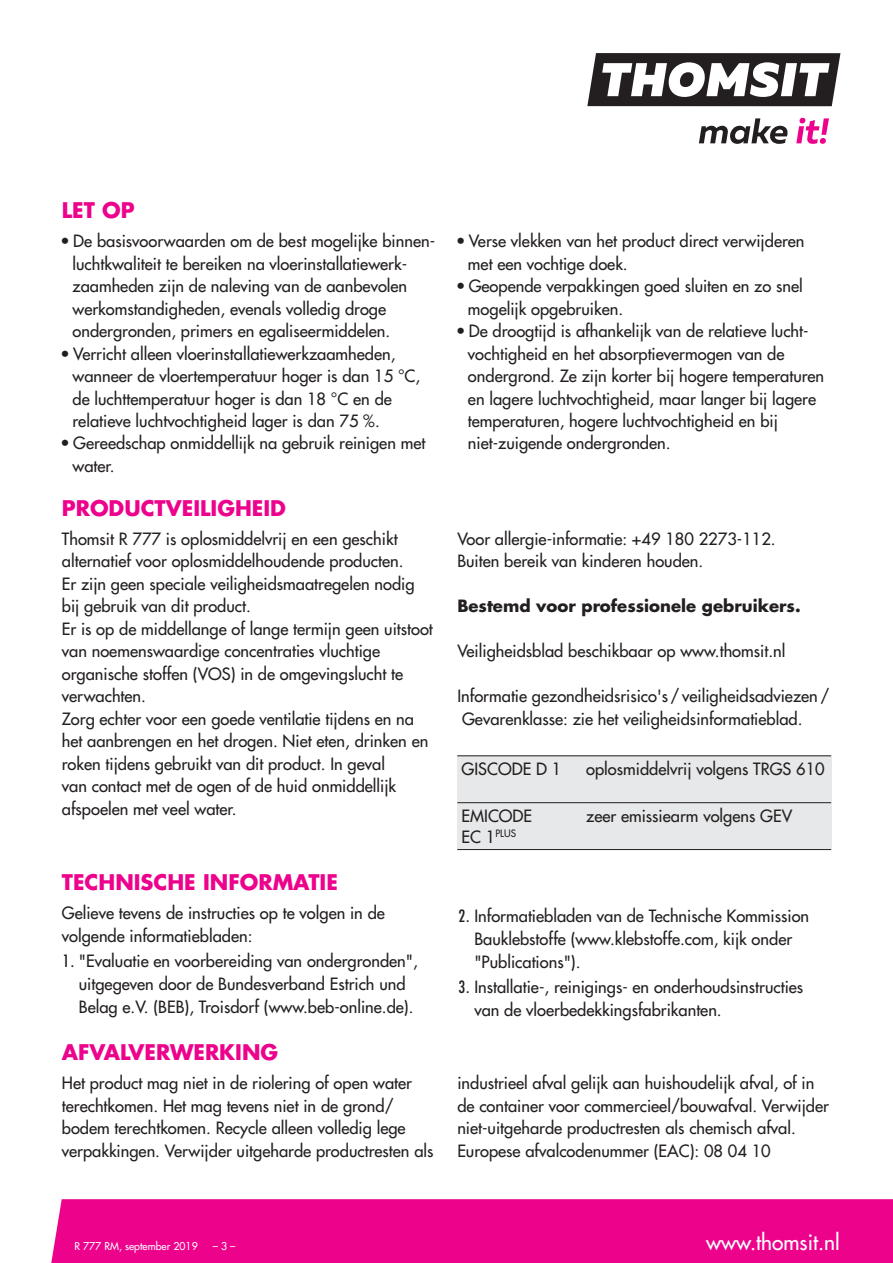
<style>
.page{position:relative;width:893px;height:1263px;background:#fff}
.page>*{position:absolute;margin:0;border:0;box-sizing:border-box;transform-origin:0 0}
.t1{font:700 21px "Futura";color:#ed028c}
.t2{font:21px "Futura";color:#fff}
.t3{font:16.5px/22.5px "Futura";color:#231f20}
.t4{font:700 16.5px "Futura";color:#231f20}
.t5{font:10.5px "Futura";color:#fff}
.t6{font:9.9px "Futura";color:#231f20}
.s1{font-stretch:condensed}
.s2{font-size:16.5px}
</style>
<div class="page">
<svg style="left:587px;top:53px;width:253px;height:53px"></svg>
<svg style="left:699px;top:118px;width:89px;height:26px"></svg>
<svg style="left:796px;top:118px;width:33px;height:26px"></svg>
<div style="left:51px;top:1199px;width:842px;height:64px;background:#ed028c"></div>
<div style="left:457px;top:755px;width:125px;height:48px;background:#e7e8e9"></div>
<div style="left:582px;top:755px;width:249px;height:48px;background:#e7e8e9"></div>
<div style="left:457px;top:803px;width:125px;height:47px;background:#e7e8e9"></div>
<div style="left:582px;top:803px;width:249px;height:47px;background:#e7e8e9"></div>
<hr style="left:457px;top:755px;width:374px;height:1px;background:#231f20">
<hr style="left:457px;top:802px;width:374px;height:1px;background:#231f20">
<hr style="left:457px;top:849px;width:374px;height:1px;background:#231f20">
<p class="t1" style="left:62px;top:200px;width:74px">LET OP</p>
<p class="t3" style="left:72px;top:231px;width:364px;text-indent:-11px"><span class="s1">•</span> De basisvoorwaarden om de best mogelijke binnen&shy;luchtkwaliteit te bereiken na vloerinstallatiewerk&shy;zaamheden zijn de naleving van de aanbevolen werkomstandigheden, evenals volledig droge ondergronden, primers en egaliseermiddelen.</p>
<p class="t3" style="left:72px;top:343px;width:349px;text-indent:-11px"><span class="s1">•</span> Verricht alleen vloerinstallatiewerkzaamheden, wanneer de vloertemperatuur hoger is dan 15 °C, de luchttemperatuur hoger is dan 18 °C en de relatieve luchtvochtigheid lager is dan 75 %.</p>
<p class="t3" style="left:72px;top:433px;width:354px;text-indent:-11px"><span class="s1">•</span> Gereedschap onmiddellijk na gebruik reinigen met water.</p>
<p class="t1" style="left:62px;top:498px;width:226px">PRODUCTVEILIGHEID</p>
<p class="t3" style="left:468px;top:231px;width:338px;text-indent:-11px"><span class="s1">•</span> Verse vlekken van het product direct verwijderen met een vochtige doek.</p>
<p class="t3" style="left:468px;top:276px;width:336px;text-indent:-11px"><span class="s1">•</span> Geopende verpakkingen goed sluiten en zo snel mogelijk opgebruiken.</p>
<p class="t3" style="left:468px;top:321px;width:358px;text-indent:-11px"><span class="s1">•</span> De droogtijd is afhankelijk van de relatieve lucht&shy;vochtigheid en het absorptievermogen van de ondergrond. Ze zijn korter bij hogere temperaturen en lagere luchtvochtigheid, maar langer bij lagere temperaturen, hogere luchtvochtigheid en bij niet-zuigende ondergronden.</p>
<p class="t3" style="left:62px;top:529px;width:373px">Thomsit R 777 is oplosmiddelvrij en een geschikt alternatief voor oplosmiddelhoudende producten.<br>Er zijn geen speciale veiligheidsmaatregelen nodig bij gebruik van dit product.<br>Er is op de middellange of lange termijn geen uitstoot van noemenswaardige concentraties vluchtige organische stoffen (VOS) in de omgevingslucht te verwachten.<br>Zorg echter voor een goede ventilatie tijdens en na het aanbrengen en het drogen. Niet eten, drinken en roken tijdens gebruikt van dit product. In geval<br>van contact met de ogen of de huid onmiddellijk afspoelen met veel water.</p>
<p class="t3" style="left:457px;top:529px;width:320px">Voor allergie-informatie: +49 180 2273-112.<br>Buiten bereik van kinderen houden.</p>
<p class="t4" style="left:457px;top:599px;width:345px">Bestemd voor professionele gebruikers.</p>
<p class="t3" style="left:457px;top:641px;width:330px">Veiligheidsblad beschikbaar op www.thomsit.nl</p>
<p class="t3" style="left:457px;top:686px;width:374px">Informatie gezondheidsrisico's / veiligheidsadviezen/<br>Gevarenklasse: zie het veiligheidsinformatieblad.</p>
<p class="t3" style="left:462px;top:758px;width:101px">GISCODE D 1</p>
<p class="t3" style="left:586px;top:758px;width:240px">oplosmiddelvrij volgens TRGS 610</p>
<p class="t3" style="left:462px;top:805px;width:72px">EMICODE</p>
<p class="t6" style="left:462px;top:828px;width:56px"><span class="s2">EC 1</span>PLUS</p>
<p class="t3" style="left:586px;top:805px;width:208px">zeer emissiearm volgens GEV</p>
<p class="t1" style="left:62px;top:872px;width:278px">TECHNISCHE INFORMATIE</p>
<p class="t3" style="left:62px;top:903px;width:325px">Gelieve tevens de instructies op te volgen in de volgende informatiebladen:</p>
<p class="t3" style="left:79px;top:951px;width:341px;text-indent:-16px"><span class="s1">1.</span> "Evaluatie en voorbereiding van ondergronden", uitgegeven door de Bundesverband Estrich und<br>Belag e.V. (BEB), Troisdorf (www.beb-online.de).</p>
<p class="t1" style="left:62px;top:1042px;width:218px">AFVALVERWERKING</p>
<p class="t3" style="left:474px;top:906px;width:336px;text-indent:-16px"><span class="s1">2.</span> Informatiebladen van de Technische Kommission<br>Bauklebstoffe (www.klebstoffe.com, kijk onder "Publications").</p>
<p class="t3" style="left:474px;top:977px;width:330px;line-height:23px;text-indent:-16px"><span class="s1">3.</span> Installatie-, reinigings- en onderhoudsinstructies van de vloerbedekkingsfabrikanten.</p>
<p class="t3" style="left:62px;top:1073px;width:373px">Het product mag niet in de riolering of open water terechtkomen. Het mag tevens niet in de grond/ bodem terechtkomen. Recycle alleen volledig lege verpakkingen. Verwijder uitgeharde productresten als</p>
<p class="t3" style="left:457px;top:1073px;width:373px">industrieel afval gelijk aan huishoudelijk afval, of in de container voor commercieel/bouwafval. Verwijder niet-uitgeharde productresten als chemisch afval.<br>Europese afvalcodenummer (EAC): 08 04 10</p>
<p class="t5" style="left:74px;top:1241px;width:125px">R 777 RM, september 2019</p>
<p class="t5" style="left:213px;top:1241px;width:24px">–3–</p>
<p class="t2" style="left:706px;top:1232px;width:135px">www.thomsit.nl</p>
</div>
